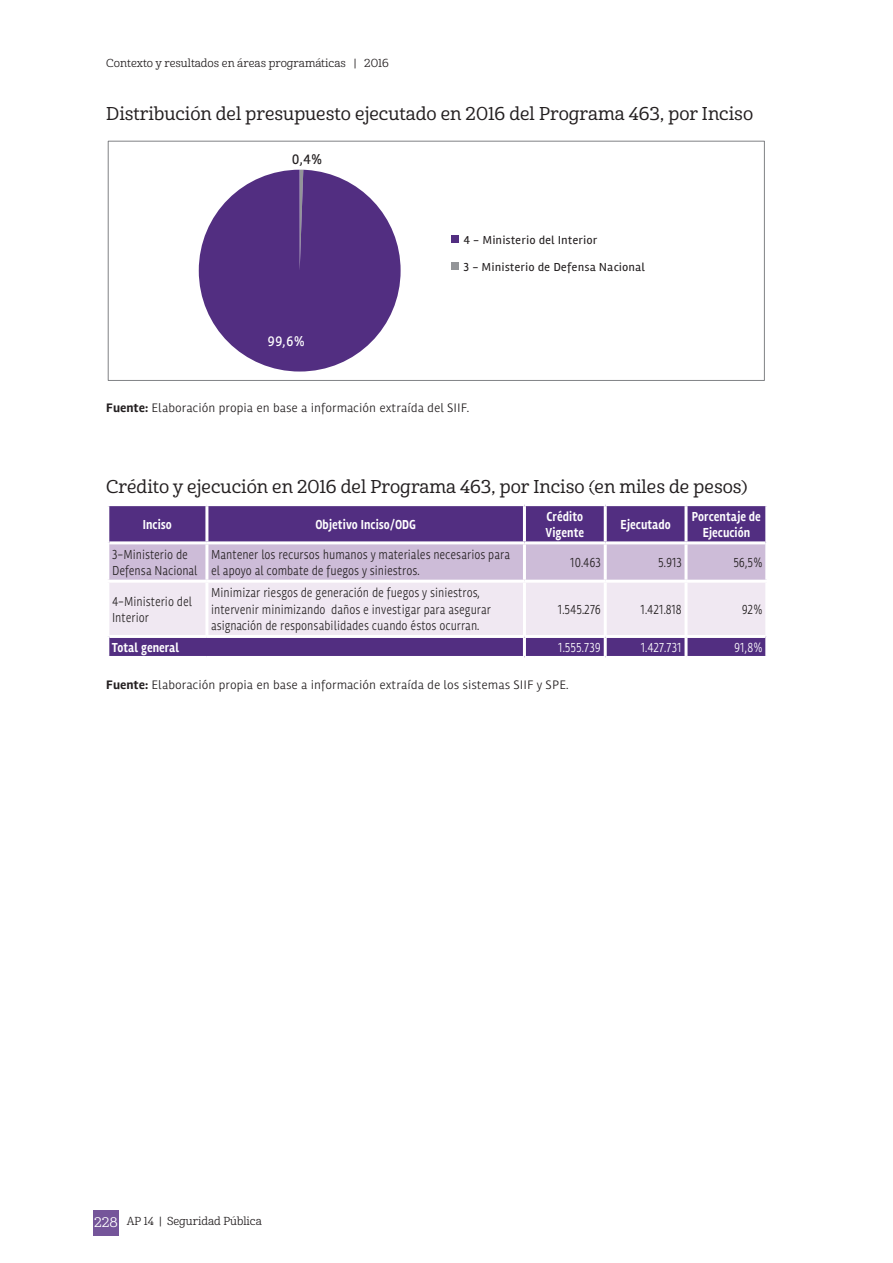
<style>
.page{position:relative;width:893px;height:1263px;background:#fff}
.page>*{position:absolute;margin:0;border:0;box-sizing:border-box;transform-origin:0 0}
.Cuadro_título{font:18px "Cabrito Nor Med";color:#231f20}
.t1{font:14.25px "Rambla";color:#fff}
.t2{font:14.25px "Rambla";color:#231f20}
.Cuadro{font:13.5px/16.5px "Rambla Libro Libro";color:#231f20;scale:.85 1}
.Cuadro-2{font:13.5px/16.5px "Rambla Oscura";color:#fff;scale:.85 1}
.Cuadro-3{font:13.5px "Rambla Libro Libro";color:#fff;scale:.85 1}
.Cuadro_fuente{font:12.75px "Rambla Libro Libro";color:#231f20}
.t3{font:12px "Rambla";color:#231f20}
.t4{font:11.25px "Cabrito Nor Reg";color:#231f20}
.s1{font-family:"Rambla Oscura"}
.s2{font-size:13.5px;color:#fff}
</style>
<div class="page">
<div style="left:93px;top:1210px;width:26px;height:25px;background:#75559a"></div>
<div style="left:108px;top:141px;width:657px;height:240px;border:1px solid #808285"></div>
<div style="left:451px;top:235px;width:7px;height:7px;background:#522e81"></div>
<div style="left:451px;top:262px;width:7px;height:8px;background:#939598"></div>
<svg style="left:199px;top:170px;width:202px;height:201px"></svg>
<div style="left:109px;top:506px;width:656px;height:150px;background:#522e81"></div>
<svg style="left:109px;top:544px;width:656px;height:91px;background:#e2d6e7"></svg>
<hr style="left:205px;top:506px;width:3px;height:35px;background:#fff">
<hr style="left:523px;top:506px;width:3px;height:35px;background:#fff">
<hr style="left:604px;top:506px;width:3px;height:35px;background:#fff">
<hr style="left:684px;top:506px;width:3px;height:35px;background:#fff">
<hr style="left:205px;top:544px;width:3px;height:36px;background:#fff">
<hr style="left:523px;top:544px;width:3px;height:36px;background:#fff">
<hr style="left:604px;top:544px;width:3px;height:36px;background:#fff">
<hr style="left:684px;top:544px;width:3px;height:36px;background:#fff">
<hr style="left:106px;top:580px;width:101px;height:3px;background:#fff">
<hr style="left:207px;top:580px;width:317px;height:3px;background:#fff">
<hr style="left:205px;top:583px;width:3px;height:52px;background:#fff">
<hr style="left:524px;top:580px;width:81px;height:3px;background:#fff">
<hr style="left:523px;top:583px;width:3px;height:52px;background:#fff">
<hr style="left:605px;top:580px;width:81px;height:3px;background:#fff">
<hr style="left:604px;top:583px;width:3px;height:52px;background:#fff">
<hr style="left:686px;top:580px;width:82px;height:3px;background:#fff">
<hr style="left:684px;top:583px;width:3px;height:52px;background:#fff">
<hr style="left:523px;top:638px;width:3px;height:18px;background:#fff">
<hr style="left:604px;top:638px;width:3px;height:18px;background:#fff">
<hr style="left:684px;top:638px;width:3px;height:18px;background:#fff">
<hr style="left:109px;top:541px;width:98px;height:3px;background:#fff">
<hr style="left:207px;top:541px;width:317px;height:3px;background:#fff">
<hr style="left:524px;top:541px;width:81px;height:3px;background:#fff">
<hr style="left:605px;top:541px;width:81px;height:3px;background:#fff">
<hr style="left:686px;top:541px;width:79px;height:3px;background:#fff">
<hr style="left:109px;top:635px;width:98px;height:3px;background:#fff">
<hr style="left:207px;top:635px;width:317px;height:3px;background:#fff">
<hr style="left:524px;top:635px;width:81px;height:3px;background:#fff">
<hr style="left:605px;top:635px;width:81px;height:3px;background:#fff">
<hr style="left:686px;top:635px;width:79px;height:3px;background:#fff">
<p class="t4" style="left:106px;top:56px;width:284px">Contexto y resultados en áreas programáticas | 2016</p>
<p class="Cuadro_título" style="left:106px;top:103px;width:648px">Distribución del presupuesto ejecutado en 2016 del Programa 463, por Inciso</p>
<p class="t2" style="left:292px;top:151px;width:32px">0,4%</p>
<p class="t1" style="left:267px;top:332px;width:39px">99,6%</p>
<p class="t3" style="left:464px;top:233px;width:135px">4 - Ministerio del Interior</p>
<p class="t3" style="left:464px;top:260px;width:183px">3 - Ministerio de Defensa Nacional</p>
<p class="Cuadro_fuente" style="left:106px;top:401px;width:364px"><span class="s1">Fuente:</span> Elaboración propia en base a información extraída del SIIF.</p>
<p class="Cuadro_título" style="left:106px;top:476px;width:643px">Crédito y ejecución en 2016 del Programa 463, por Inciso (en miles de pesos)</p>
<p class="Cuadro-2" style="left:143px;top:516px;width:36px">Inciso</p>
<p class="Cuadro-2" style="left:315px;top:516px;width:120px">Objetivo Inciso/ODG</p>
<p class="Cuadro-2" style="left:546px;top:508px;width:47px">Crédito<br>Vigente</p>
<p class="Cuadro-2" style="left:621px;top:516px;width:60px">Ejecutado</p>
<p class="Cuadro-2" style="left:692px;top:508px;width:83px;text-align:center">Porcentaje de<br>Ejecución</p>
<p class="Cuadro" style="left:112px;top:546px;width:102px">3-Ministerio de<br>Defensa Nacional</p>
<p class="Cuadro" style="left:211px;top:546px;width:353px">Mantener los recursos humanos y materiales necesarios para el apoyo al combate de fuegos y siniestros.</p>
<p class="Cuadro" style="left:570px;top:554px;width:38px">10.463</p>
<p class="Cuadro" style="left:658px;top:554px;width:29px">5.913</p>
<p class="Cuadro" style="left:733px;top:554px;width:36px">56,5%</p>
<p class="Cuadro" style="left:112px;top:593px;width:95px">4-Ministerio del<br>Interior</p>
<p class="Cuadro" style="left:211px;top:585px;width:331px">Minimizar riesgos de generación de fuegos y siniestros, intervenir minimizando daños e investigar para asegurar asignación de responsabilidades cuando éstos ocurran.</p>
<p class="Cuadro" style="left:558px;top:601px;width:52px">1.545.276</p>
<p class="Cuadro" style="left:640px;top:601px;width:50px">1.421.818</p>
<p class="Cuadro" style="left:742px;top:601px;width:26px">92%</p>
<p class="Cuadro-2" style="left:112px;top:639px;width:81px">Total general</p>
<p class="Cuadro-3" style="left:558px;top:640px;width:52px">1.555.739</p>
<p class="Cuadro-3" style="left:641px;top:640px;width:50px">1.427.731</p>
<p class="Cuadro-3" style="left:734px;top:640px;width:35px">91,8%</p>
<p class="Cuadro_fuente" style="left:106px;top:678px;width:464px"><span class="s1">Fuente:</span> Elaboración propia en base a información extraída de los sistemas SIIF y SPE.</p>
<p class="t4" style="left:94px;top:1214px;width:169px"><span class="s2">228</span> AP 14 | Seguridad Pública</p>
</div>
